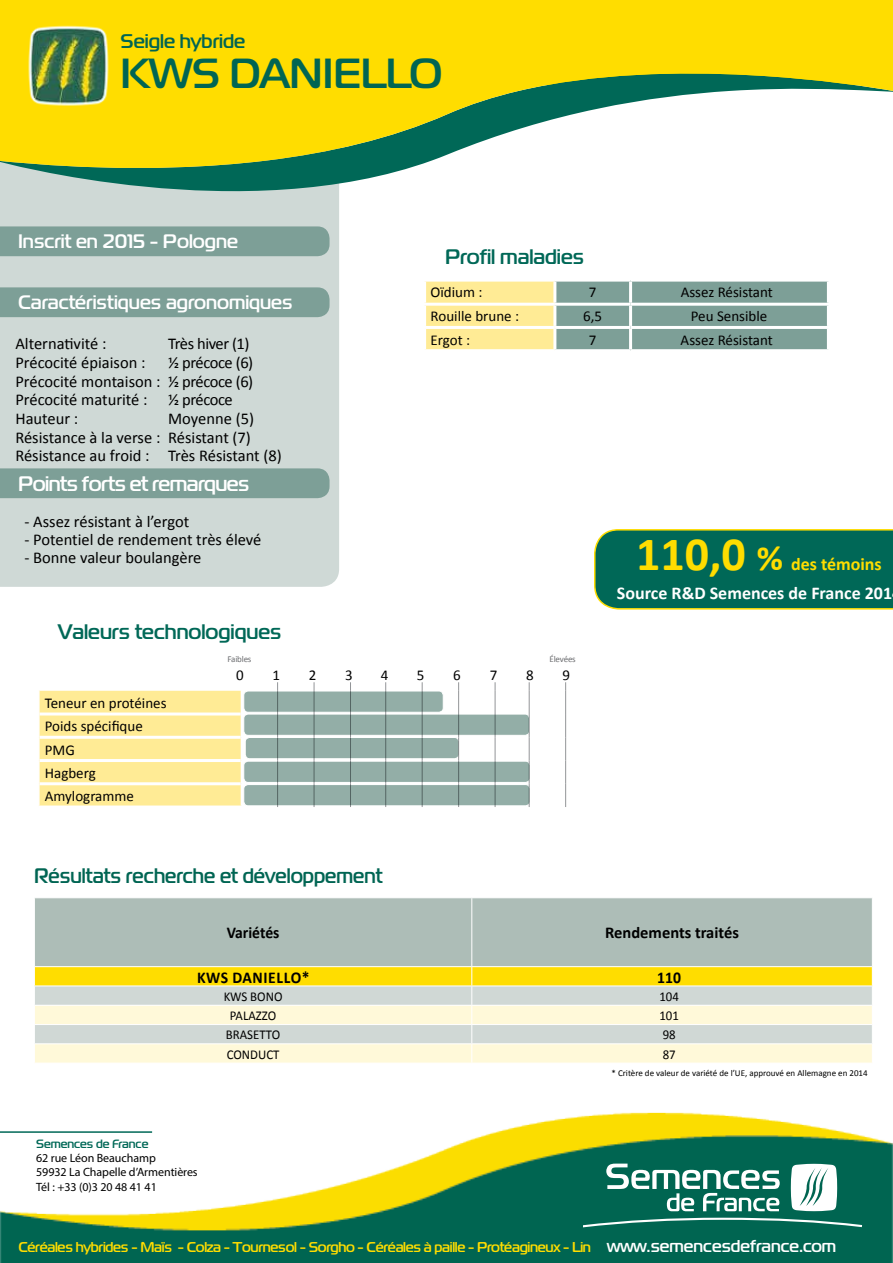
<style>
.page{position:relative;width:893px;height:1263px;background:#fff}
.page>*{position:absolute;margin:0;border:0;box-sizing:border-box;transform-origin:0 0}
.t1{font:42px "Semences F";color:#006553}
.t2{font:21px "Semences F";color:#006857}
.t3{font:21px "Semences F";color:#006553;scale:.95 1}
.t4{font:21px "Semences F";letter-spacing:-.025em;color:#fff}
.t5{font:19.8px "Semences F";color:#006553}
.t6{font:19.5px "Semences F";color:#fff}
.t7{font:700 18px/29.2px "Calibri";color:#fff;text-align:center}
.t8{font:17.1px "Semences F";color:#fff}
.t9{font:16.5px/18px "Calibri";color:#000}
.t10{font:16.5px "Calibri";letter-spacing:-.025em;color:#000}
.t11{font:700 16.5px "Calibri";color:#000}
.t12{font:700 16.5px "Calibri";letter-spacing:.04em;color:#000;scale:.95 1}
.t13{font:700 16.5px "Calibri";color:#000;scale:.95 1}
.t14{font:15px/23.2px "Calibri";color:#000}
.t15{font:14.25px "Semences F";letter-spacing:-.02em;color:#fd0}
.t16{font:13.5px "Calibri";color:#000;scale:.95 1}
.t17{font:12px/14.4px "Myriad Pro";letter-spacing:-.005em;color:#000}
.t18{font:12px "Semences F";letter-spacing:-.005em;color:#006857}
.t19{font:9px "Calibri";color:#000}
.t20{font:9px "Calibri";letter-spacing:-.02em;color:#6d6e71}
.s1{font-size:48px;color:#fd0}
.s2{font-size:36px;color:#fd0}
.s3{color:#fd0}
</style>
<div class="page">
<div style="left:0;top:196px;width:339px;height:391px;background:#cfd9d6"></div>
<div style="left:0;top:226px;width:330px;height:30px;background:#7d9f97"></div>
<div style="left:0;top:287px;width:330px;height:30px;background:#7d9f97"></div>
<div style="left:0;top:468px;width:330px;height:30px;background:#7d9f97"></div>
<div style="left:0;top:0;width:893px;height:84px;background:#fd0"></div>
<svg style="left:0;top:175px;width:383px;height:21px;background:#79aba2"></svg>
<svg style="left:0;top:73px;width:893px;height:102px"></svg>
<img style="left:23px;top:25px;width:90px;height:85px">
<img style="left:0;top:1112px;width:893px;height:151px">
<svg style="left:583px;top:1218px;width:279px;height:9px;background:#3b8879"></svg>
<svg style="left:606px;top:1163px;width:174px;height:48px"></svg>
<svg style="left:791px;top:1164px;width:46px;height:47px"></svg>
<div style="left:35px;top:898px;width:837px;height:68px;background:#adbdb7"></div>
<hr style="left:471px;top:898px;width:1px;height:68px;background:#fff">
<svg style="left:34px;top:967px;width:839px;height:96px;background:#ede7b0"></svg>
<div style="left:594px;top:529px;width:299px;height:81px;background:#006857"></div>
<div style="left:39px;top:690px;width:203px;height:115px;background:#ffeb95"></div>
<hr style="left:40px;top:712px;width:201px;height:3px;background:#fff">
<hr style="left:40px;top:736px;width:201px;height:3px;background:#fff">
<hr style="left:40px;top:759px;width:201px;height:3px;background:#fff">
<hr style="left:40px;top:782px;width:201px;height:3px;background:#fff">
<svg style="left:277px;top:682px;width:1px;height:125px"></svg>
<svg style="left:314px;top:682px;width:1px;height:125px"></svg>
<svg style="left:350px;top:682px;width:1px;height:125px"></svg>
<svg style="left:385px;top:682px;width:1px;height:125px"></svg>
<svg style="left:422px;top:682px;width:1px;height:125px"></svg>
<svg style="left:458px;top:682px;width:1px;height:125px"></svg>
<svg style="left:495px;top:682px;width:1px;height:125px"></svg>
<svg style="left:529px;top:682px;width:1px;height:125px"></svg>
<svg style="left:565px;top:682px;width:1px;height:125px"></svg>
<div style="left:244px;top:691px;width:199px;height:21px;background:#93aea7;border-radius:4px"></div>
<div style="left:243px;top:690px;width:201px;height:23px;border:1px solid #fff;border-radius:4px"></div>
<div style="left:244px;top:761px;width:286px;height:21px;background:#93aea7;border-radius:4px"></div>
<div style="left:243px;top:761px;width:287px;height:22px;border:1px solid #fff;border-radius:4px"></div>
<div style="left:244px;top:784px;width:286px;height:22px;background:#93aea7;border-radius:4px"></div>
<div style="left:243px;top:784px;width:287px;height:22px;border:1px solid #fff;border-radius:4px"></div>
<svg style="left:426px;top:282px;width:401px;height:67px;background:#a7b897"></svg>
<hr style="left:553px;top:282px;width:3px;height:21px;background:#fff">
<hr style="left:629px;top:282px;width:3px;height:21px;background:#fff">
<hr style="left:423px;top:303px;width:132px;height:3px;background:#fff">
<hr style="left:555px;top:303px;width:76px;height:3px;background:#fff">
<hr style="left:553px;top:306px;width:3px;height:20px;background:#fff">
<hr style="left:631px;top:303px;width:199px;height:3px;background:#fff">
<hr style="left:629px;top:306px;width:3px;height:20px;background:#fff">
<hr style="left:423px;top:326px;width:132px;height:3px;background:#fff">
<hr style="left:555px;top:326px;width:76px;height:3px;background:#fff">
<hr style="left:553px;top:329px;width:3px;height:20px;background:#fff">
<hr style="left:631px;top:326px;width:199px;height:3px;background:#fff">
<hr style="left:629px;top:329px;width:3px;height:20px;background:#fff">
<hr style="left:0;top:1131px;width:152px;height:2px;background:#006857">
<div style="left:244px;top:714px;width:285px;height:21px;background:#93aea7;border-radius:4px"></div>
<div style="left:243px;top:713px;width:287px;height:23px;border:1px solid #fff;border-radius:4px"></div>
<div style="left:245px;top:737px;width:214px;height:22px;background:#93aea7;border-radius:4px"></div>
<div style="left:245px;top:737px;width:214px;height:22px;border:1px solid #fff;border-radius:4px"></div>
<p class="t5" style="left:121px;top:29px;width:126px">Seigle hybride</p>
<h1 class="t1" style="left:121px;top:49px;width:324px">KWS DANIELLO</h1>
<p class="t6" style="left:18px;top:230px;width:222px">Inscrit en 2015 - Pologne</p>
<p class="t6" style="left:18px;top:291px;width:276px">Caractéristiques agronomiques</p>
<p class="t9" style="left:15px;top:335px;width:93px">Alternativité :</p>
<p class="t10" style="left:168px;top:333px;width:83px">Très hiver (1)</p>
<p class="t9" style="left:15px;top:352px;width:147px;line-height:19.5px">Précocité épiaison :<br>Précocité montaison :</p>
<p class="t10" style="left:168px;top:352px;width:87px">½ précoce (6)</p>
<p class="t10" style="left:168px;top:371px;width:87px">½ précoce (6)</p>
<p class="t9" style="left:15px;top:391px;width:219px">Précocité maturité : ½ précoce</p>
<p class="t9" style="left:15px;top:409px;width:64px">Hauteur :</p>
<p class="t9" style="left:168px;top:409px;width:87px">Moyenne (5)</p>
<p class="t9" style="left:15px;top:428px;width:147px">Résistance à la verse :<br>Résistance au froid :</p>
<p class="t9" style="left:168px;top:428px;width:115px">Résistant (7)<br>Très Résistant (8)</p>
<p class="t4" style="left:18px;top:471px;width:233px">Points forts et remarques</p>
<p class="t9" style="left:24px;top:512px;width:166px">- Assez résistant à l’ergot</p>
<p class="t9" style="left:24px;top:530px;width:238px">- Potentiel de rendement très élevé</p>
<p class="t9" style="left:24px;top:548px;width:178px">- Bonne valeur boulangère</p>
<p class="t2" style="left:58px;top:619px;width:225px">Valeurs technologiques</p>
<p class="t2" style="left:445px;top:244px;width:140px">Profil maladies</p>
<p class="t14" style="left:431px;top:281px;width:53px">Oïdium :</p>
<p class="t14" style="left:589px;top:281px;width:9px">7</p>
<p class="t14" style="left:681px;top:281px;width:94px">Assez Résistant</p>
<p class="t14" style="left:431px;top:305px;width:90px">Rouille brune :</p>
<p class="t14" style="left:583px;top:305px;width:20px">6,5</p>
<p class="t14" style="left:691px;top:305px;width:78px">Peu Sensible</p>
<p class="t14" style="left:431px;top:328px;width:41px">Ergot :</p>
<p class="t14" style="left:589px;top:328px;width:9px">7</p>
<p class="t14" style="left:681px;top:328px;width:94px">Assez Résistant</p>
<p class="t7" style="left:617px;top:550px;width:277px"><span class="s1">110,0</span> <span class="s2">%</span> <span class="s3">des témoins<br></span>Source R&amp;D Semences de France 201</p>
<p class="t20" style="left:227px;top:653px;width:25px">Faibles</p>
<p class="t20" style="left:550px;top:654px;width:28px">Élevées</p>
<p class="t14" style="left:45px;top:691px;width:123px">Teneur en protéines<br>Poids spécifique<br>PMG<br>Hagberg<br>Amylogramme</p>
<p class="t14" style="left:236px;top:663px;width:9px">0</p>
<p class="t14" style="left:272px;top:663px;width:9px">1</p>
<p class="t14" style="left:309px;top:663px;width:9px">2</p>
<p class="t14" style="left:345px;top:663px;width:9px">3</p>
<p class="t14" style="left:381px;top:663px;width:9px">4</p>
<p class="t14" style="left:417px;top:663px;width:9px">5</p>
<p class="t14" style="left:453px;top:663px;width:9px">6</p>
<p class="t14" style="left:490px;top:663px;width:9px">7</p>
<p class="t14" style="left:526px;top:663px;width:9px">8</p>
<p class="t14" style="left:563px;top:663px;width:9px">9</p>
<p class="t3" style="left:34px;top:863px;width:368px">Résultats recherche et développement</p>
<p class="t13" style="left:227px;top:922px;width:57px">Variétés</p>
<p class="t11" style="left:605px;top:922px;width:135px">Rendements traités</p>
<p class="t12" style="left:197px;top:966px;width:120px">KWS DANIELLO*</p>
<p class="t13" style="left:657px;top:966px;width:27px">110</p>
<p class="t16" style="left:224px;top:988px;width:63px">KWS BONO</p>
<p class="t16" style="left:659px;top:988px;width:22px">104</p>
<p class="t16" style="left:230px;top:1007px;width:50px">PALAZZO</p>
<p class="t16" style="left:659px;top:1007px;width:22px">101</p>
<p class="t16" style="left:226px;top:1026px;width:59px">BRASETTO</p>
<p class="t16" style="left:663px;top:1026px;width:15px">98</p>
<p class="t16" style="left:227px;top:1045px;width:57px">CONDUCT</p>
<p class="t16" style="left:663px;top:1045px;width:15px">87</p>
<p class="t19" style="left:611px;top:1067px;width:258px">* Critère de valeur de variété de l’UE, approuvé en Allemagne en 2014</p>
<p class="t18" style="left:36px;top:1136px;width:114px">Semences de France</p>
<p class="t17" style="left:36px;top:1150px;width:163px">62 rue Léon Beauchamp<br>59932 La Chapelle d’Armentières<br>Tél : +33 (0)3 20 48 41 41</p>
<p class="t15" style="left:18px;top:1238px;width:574px">Céréales hybrides - Maïs - Colza - Tournesol - Sorgho - Céréales à paille - Protéagineux - Lin</p>
<p class="t8" style="left:607px;top:1235px;width:230px">www.semencesdefrance.com</p>
</div>
